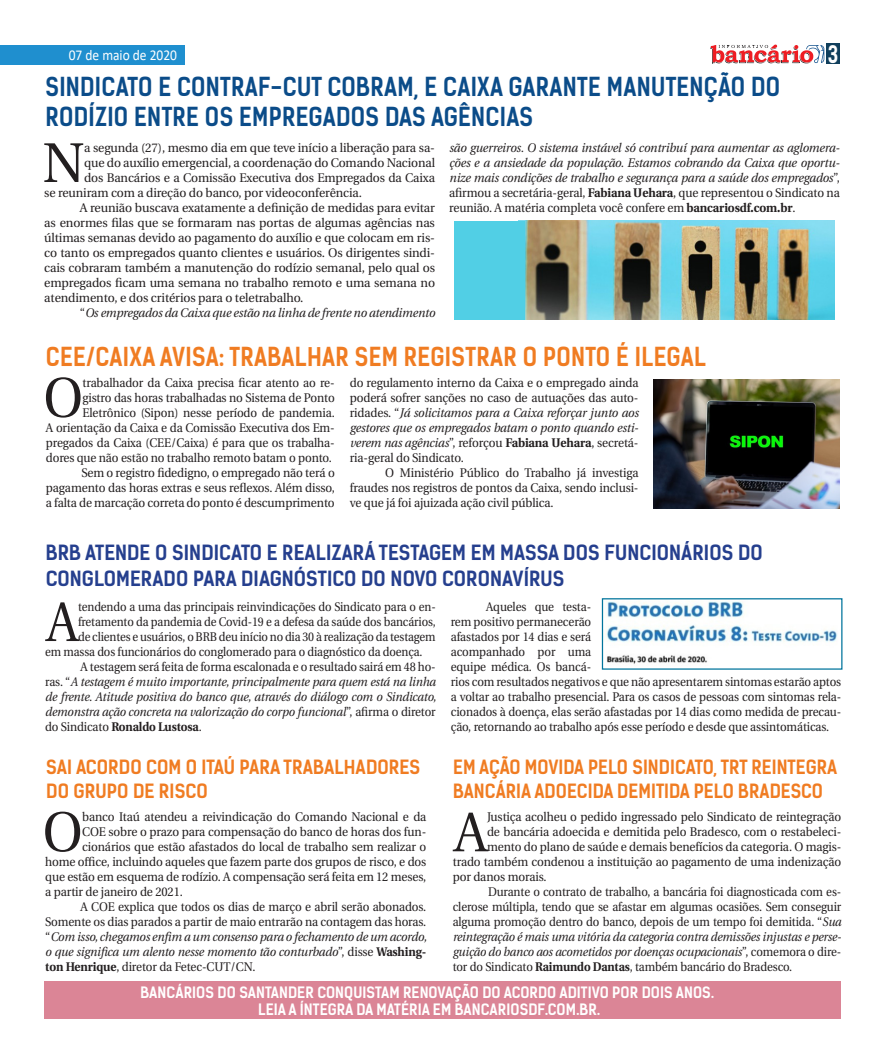
<style>
.page{position:relative;width:886px;height:1063px;background:#fff}
.page>*{position:absolute;margin:0;border:0;box-sizing:border-box;transform-origin:0 0}
.t1{font:55.88px "Heuristica";color:#231f20;scale:.94 1}
.t2{font:55.88px "Heuristica";color:#231f20;scale:.93 1}
.t3{font:55.88px "Heuristica";color:#231f20;scale:.9 1}
.t4{font:55.88px "Heuristica";color:#231f20}
.t5{font:700 25px/30px "Kelson Sans";letter-spacing:.015em;color:#0b4c89;scale:.9 1}
.t6{font:700 25px "Kelson Sans";letter-spacing:.015em;color:#f07c22;scale:.9 1}
.t7{font:700 23px "Kelson Sans";color:#fff;scale:.85 1}
.t8{font:700 20px/26.2px "Kelson Sans";letter-spacing:.005em;color:#253f8e;scale:.96 1}
.t9{font:700 18.75px/23.8px "Kelson Sans";letter-spacing:.005em;color:#f07c22;scale:.93 1}
.t10{font:700 18.75px/23.8px "Kelson Sans";letter-spacing:.005em;color:#f07c22;scale:.95 1}
.t11{font:700 15px "Kelson Sans";letter-spacing:.005em;color:#fff;scale:.95 1}
.t12{font:15px "Calibri";color:#fff;scale:.9 1}
.t13{font:12.5px/15px "Heuristica";letter-spacing:-.01em;color:#231f20;text-align:justify;scale:.94 1}
.t14{font:12.5px/15px "Heuristica";letter-spacing:-.01em;color:#231f20;text-align:justify}
.t15{font:12.5px/15px "Heuristica";letter-spacing:-.01em;color:#231f20;text-align:right;scale:.93 1}
.t16{font:12.5px/15px "Heuristica";letter-spacing:-.01em;color:#231f20;text-align:justify;scale:.91 1}
.t17{font:italic 12.5px/15px "Heuristica";letter-spacing:-.01em;color:#231f20;text-align:justify;scale:.94 1}
.t18{font:12.5px/15px "Heuristica";letter-spacing:-.01em;color:#231f20;scale:.92 1}
.t19{font:italic 12.5px/15px "Heuristica";letter-spacing:-.01em;color:#231f20;text-align:justify;scale:.92 1}
.t20{font:12.5px "Heuristica";letter-spacing:-.01em;color:#231f20;scale:.9 1}
.s1{font-style:normal}
.s2{font-weight:700;font-style:normal}
.s3{font-style:italic}
.s4{font-weight:700}
</style>
<div class="page">
<div style="left:44px;top:981px;width:797px;height:38px;background:#db8596"></div>
<div style="left:827px;top:43px;width:13px;height:21px;background:#103f5c"></div>
<div style="left:0;top:45px;width:185px;height:19px;background:#1f8fcf"></div>
<svg style="left:710px;top:45px;width:114px;height:19px"></svg>
<img style="left:525px;top:221px;width:309px;height:98px">
<div style="left:454px;top:221px;width:71px;height:98px;background:#51cfe5"></div>
<img style="left:654px;top:379px;width:186px;height:130px">
<img style="left:606px;top:601px;width:232px;height:63px">
<div style="left:602px;top:598px;width:240px;height:72px;border:1px solid #00749c"></div>
<p class="t12" style="left:69px;top:44px;width:122px">07 de maio de 2020</p>
<p class="t7" style="left:828px;top:40px;width:14px">3</p>
<p class="t5" style="left:45px;top:72px;width:818px">SINDICATO E CONTRAF-CUT COBRAM, E CAIXA GARANTE MANUTENÇÃO DO<br>RODÍZIO ENTRE OS EMPREGADOS DAS AGÊNCIAS</p>
<p class="t4" style="left:42px;top:120px;width:44px">N</p>
<p class="t14" style="left:84px;top:140px;width:352px">a segunda (27), mesmo dia em que teve início a liberação para sa-</p>
<p class="t14" style="left:84px;top:155px;width:352px">que do auxílio emergencial, a coordenação do Comando Nacional</p>
<p class="t14" style="left:84px;top:170px;width:352px">dos Bancários e a Comissão Executiva dos Empregados da Caixa</p>
<p class="t14" style="left:44px;top:185px;width:319px">se reuniram com a direção do banco, por videoconferência.</p>
<p class="t14" style="left:44px;top:200px;width:392px;text-indent:35px">A reunião buscava exatamente a definição de medidas para evitar as enormes filas que se formaram nas portas de algumas agências nas últimas semanas devido ao pagamento do auxílio e que colocam em ris&shy;co tanto os empregados quanto clientes e usuários. Os dirigentes sindi&shy;cais cobraram também a manutenção do rodízio semanal, pelo qual os empregados ficam uma semana no trabalho remoto e uma semana no atendimento, e dos critérios para o teletrabalho.</p>
<p class="t17" style="left:80px;top:305px;width:379px"><span class="s1">“</span>Os empregados da Caixa que estão na linha de frente no atendimento</p>
<p class="t17" style="left:449px;top:140px;width:417px">são guerreiros. O sistema instável só contribuí para aumentar as aglomera&shy;ções e a ansiedade da população. Estamos cobrando da Caixa que oportu&shy;nize mais condições de trabalho e segurança para a saúde dos empregados<span class="s1">”, afirmou a secretária-geral,</span> <span class="s2">Fabiana Uehara</span><span class="s1">, que representou o Sindicato na reunião. A matéria completa você confere em</span> <span class="s2">bancariosdf.com.br</span><span class="s1">.</span></p>
<p class="t6" style="left:46px;top:342px;width:735px">CEE/CAIXA AVISA: TRABALHAR SEM REGISTRAR O PONTO É ILEGAL</p>
<p class="t2" style="left:43px;top:355px;width:44px">O</p>
<p class="t15" style="left:46px;top:375px;width:312px">trabalhador da Caixa precisa ficar atento ao re-<br>gistro das horas trabalhadas no Sistema de Ponto Eletrônico (Sipon) nesse período de pandemia.<br>A orientação da Caixa e da Comissão Executiva dos Em&shy;pregados da Caixa (CEE/Caixa) é para que os trabalha&shy;dores que não estão no trabalho remoto batam o ponto.</p>
<p class="t13" style="left:46px;top:465px;width:309px;text-indent:35px">Sem o registro fidedigno, o empregado não terá o pagamento das horas extras e seus reflexos. Além disso, a falta de marcação correta do ponto é descumprimento</p>
<p class="t13" style="left:350px;top:375px;width:309px">do regulamento interno da Caixa e o empregado ainda poderá sofrer sanções no caso de autuações das auto&shy;ridades. “<span class="s3">Já solicitamos para a Caixa reforçar junto aos gestores que os empregados batam o ponto quando esti&shy;verem nas agências</span>”, reforçou <span class="s4">Fabiana Uehara</span>, secretá&shy;ria-geral do Sindicato.</p>
<p class="t13" style="left:350px;top:465px;width:309px;text-indent:35px">O Ministério Público do Trabalho já investiga fraudes nos registros de pontos da Caixa, sendo inclusi&shy;ve que já foi ajuizada ação civil pública.</p>
<p class="t8" style="left:46px;top:540px;width:748px">BRB ATENDE O SINDICATO E REALIZARÁ TESTAGEM EM MASSA DOS FUNCIONÁRIOS DO<br>CONGLOMERADO PARA DIAGNÓSTICO DO NOVO CORONAVÍRUS</p>
<p class="t3" style="left:47px;top:579px;width:37px">A</p>
<p class="t20" style="left:78px;top:597px;width:399px">tendendo a uma das principais reinvindicações do Sindicato para o en-</p>
<p class="t20" style="left:78px;top:612px;width:399px">fretamento da pandemia de Covid-19 e a defesa da saúde dos bancários,</p>
<p class="t20" style="left:78px;top:627px;width:399px">de clientes e usuários, o BRB deu início no dia 30 à realização da testagem</p>
<p class="t20" style="left:45px;top:642px;width:421px">em massa dos funcionários do conglomerado para o diagnóstico da doença.</p>
<p class="t19" style="left:45px;top:659px;width:426px;text-indent:35px"><span class="s1">A testagem será feita de forma escalonada e o resultado sairá em 48 ho&shy;ras. “</span>A testagem é muito importante, principalmente para quem está na linha de frente. Atitude positiva do banco que, através do diálogo com o Sindicato, demonstra ação concreta na valorização do corpo funcional<span class="s1">”, afirma o diretor do Sindicato</span> <span class="s2">Ronaldo Lustosa</span><span class="s1">.</span></p>
<p class="t18" style="left:451px;top:599px;width:426px;text-indent:35px">Aqueles que testa-<br>rem positivo permanecerão<br>afastados por 14 dias e será<br>acompanhado por uma<br>equipe médica. Os bancá-<br>rios com resultados negativos e que não apresentarem sintomas estarão aptos a voltar ao trabalho presencial. Para os casos de pessoas com sintomas rela&shy;cionados à doença, elas serão afastadas por 14 dias como medida de precau&shy;ção, retornando ao trabalho após esse período e desde que assintomáticas.</p>
<p class="t10" style="left:46px;top:755px;width:395px">SAI ACORDO COM O ITAÚ PARA TRABALHADORES<br>DO GRUPO DE RISCO</p>
<p class="t9" style="left:453px;top:756px;width:414px">EM AÇÃO MOVIDA PELO SINDICATO, TRT REINTEGRA<br>BANCÁRIA ADOECIDA DEMITIDA PELO BRADESCO</p>
<p class="t1" style="left:43px;top:789px;width:44px">O</p>
<p class="t13" style="left:82px;top:809px;width:368px">banco Itaú atendeu a reivindicação do Comando Nacional e da</p>
<p class="t13" style="left:82px;top:824px;width:368px">COE sobre o prazo para compensação do banco de horas dos fun-</p>
<p class="t13" style="left:82px;top:839px;width:368px">cionários que estão afastados do local de trabalho sem realizar o</p>
<p class="t13" style="left:45px;top:854px;width:407px">home office, incluindo aqueles que fazem parte dos grupos de risco, e dos</p>
<p class="t13" style="left:45px;top:869px;width:407px">que estão em esquema de rodízio. A compensação será feita em 12 meses,</p>
<p class="t13" style="left:45px;top:884px;width:148px">a partir de janeiro de 2021.</p>
<p class="t15" style="left:45px;top:899px;width:412px;text-align:justify;text-indent:35px">A COE explica que todos os dias de março e abril serão abonados.<br>Somente os dias parados a partir de maio entrarão na contagem das horas. “<span class="s3">Com isso, chegamos enfim a um consenso para o fechamento de um acordo, o que significa um alento nesse momento tão conturbado</span>”, disse <span class="s4">Washing&shy;ton Henrique</span>, diretor da Fetec-CUT/CN.</p>
<p class="t1" style="left:454px;top:789px;width:37px">A</p>
<p class="t13" style="left:487px;top:810px;width:378px">Justiça acolheu o pedido ingressado pelo Sindicato de reintegração</p>
<p class="t13" style="left:487px;top:825px;width:378px">de bancária adoecida e demitida pelo Bradesco, com o restabeleci-</p>
<p class="t13" style="left:487px;top:840px;width:378px">mento do plano de saúde e demais benefícios da categoria. O magis-</p>
<p class="t13" style="left:453px;top:855px;width:415px">trado também condenou a instituição ao pagamento de uma indenização</p>
<p class="t13" style="left:453px;top:870px;width:101px">por danos morais.</p>
<p class="t16" style="left:453px;top:885px;width:428px;text-indent:35px">Durante o contrato de trabalho, a bancária foi diagnosticada com es&shy;clerose múltipla, tendo que se afastar em algumas ocasiões. Sem conseguir alguma promoção dentro do banco, depois de um tempo foi demitida. “<span class="s3">Sua reintegração é mais uma vitória da categoria contra demissões injustas e perse&shy;guição do banco aos acometidos por doenças ocupacionais</span>”, comemora o dire&shy;tor do Sindicato <span class="s4">Raimundo Dantas</span>, também bancário do Bradesco.</p>
<p class="t11" style="left:141px;top:983px;width:605px">BANCÁRIOS DO SANTANDER CONQUISTAM RENOVAÇÃO DO ACORDO ADITIVO POR DOIS ANOS.</p>
<p class="t11" style="left:258px;top:1000px;width:362px">LEIA A ÍNTEGRA DA MATÉRIA EM BANCARIOSDF.COM.BR.</p>
</div>
